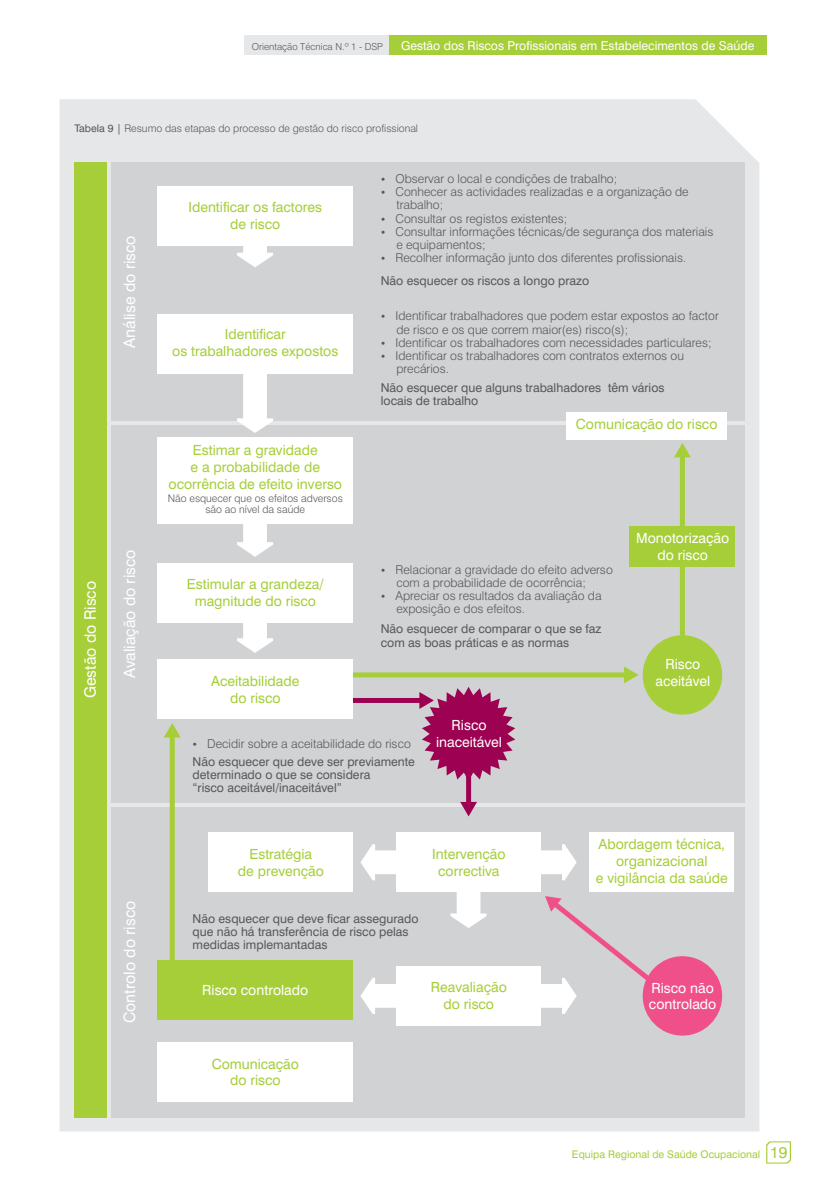
<style>
.page{position:relative;width:819px;height:1191px;background:#fff}
.page>*{position:absolute;margin:0;border:0;box-sizing:border-box;transform-origin:0 0}
.t1{font:15.75px "Swiss 721 BT";color:#fff}
.t2{font:15.75px "Swiss 721 BT";color:#a6ce39}
.t3{font:14px/16.8px "Swiss 721 BT";color:#a6ce39;text-align:center}
.t4{font:14px/16.8px "Swiss 721 BT";color:#fff;text-align:center}
.t5{font:300 12.25px/13.3px "Swiss 721 BT";color:#57585a}
.t6{font:12.25px/13.3px "Swiss 721 BT";color:#57585a}
.t7{font:12.25px "Swiss 721 BT";color:#fff}
.t8{font:300 10.5px/10.2px "Swiss 721 BT";color:#57585a;text-align:center}
.t9{font:10.5px "Swiss 721 BT";color:#a6ce39}
.t10{font:10.33px "Wingdings";color:#57585a}
.t11{font:300 9.62px "Swiss 721 BT";color:#57585a}
.s1{font-weight:400}
</style>
<div class="page">
<div style="left:60px;top:99px;width:699px;height:1032px;background:#e6e7e9"></div>
<div style="left:111px;top:807px;width:634px;height:310px;background:#d1d2d4"></div>
<div style="left:396px;top:832px;width:145px;height:60px;background:#fff"></div>
<div style="left:111px;top:162px;width:634px;height:259px;background:#d1d2d4"></div>
<div style="left:157px;top:186px;width:196px;height:59px;background:#fff"></div>
<div style="left:111px;top:426px;width:634px;height:376px;background:#d1d2d4"></div>
<svg style="left:766px;top:1141px;width:25px;height:22px"></svg>
<div style="left:244px;top:35px;width:145px;height:20px;background:#e6e7e9"></div>
<div style="left:389px;top:35px;width:377px;height:20px;background:#a6ce39"></div>
<div style="left:74px;top:162px;width:32px;height:955px;background:#a6ce39"></div>
<div style="left:157px;top:314px;width:196px;height:59px;background:#fff"></div>
<svg style="left:237px;top:245px;width:36px;height:22px"></svg>
<div style="left:157px;top:437px;width:196px;height:87px;background:#fff"></div>
<svg style="left:237px;top:373px;width:36px;height:60px"></svg>
<svg style="left:237px;top:524px;width:36px;height:33px"></svg>
<div style="left:157px;top:564px;width:196px;height:59px;background:#fff"></div>
<svg style="left:237px;top:623px;width:36px;height:30px"></svg>
<div style="left:566px;top:412px;width:160px;height:27px;background:#fff"></div>
<div style="left:642px;top:635px;width:80px;height:79px;background:#a6ce39;border-radius:50%"></div>
<svg style="left:674px;top:443px;width:16px;height:193px"></svg>
<div style="left:629px;top:526px;width:106px;height:41px;background:#a6ce39"></div>
<svg style="left:164px;top:723px;width:17px;height:237px"></svg>
<div style="left:157px;top:659px;width:196px;height:60px;background:#fff"></div>
<div style="left:208px;top:832px;width:145px;height:60px;background:#fff"></div>
<div style="left:589px;top:832px;width:145px;height:60px;background:#fff"></div>
<svg style="left:271px;top:666px;width:367px;height:150px"></svg>
<svg style="left:360px;top:844px;width:36px;height:36px"></svg>
<svg style="left:541px;top:844px;width:35px;height:36px"></svg>
<svg style="left:450px;top:892px;width:36px;height:36px"></svg>
<div style="left:396px;top:966px;width:145px;height:59px;background:#fff"></div>
<svg style="left:360px;top:978px;width:36px;height:36px"></svg>
<div style="left:642px;top:956px;width:80px;height:79px;background:#f05089;border-radius:50%"></div>
<svg style="left:541px;top:896px;width:109px;height:118px"></svg>
<div style="left:157px;top:960px;width:196px;height:60px;background:#a6ce39"></div>
<div style="left:157px;top:1042px;width:196px;height:59px;background:#fff"></div>
<p class="t11" style="left:252px;top:42px;width:133px">Orientação Técnica N.º 1 - DSP</p>
<p class="t7" style="left:401px;top:40px;width:355px">Gestão dos Riscos Profissionais em Estabelecimentos de Saúde</p>
<p class="t8" style="left:74px;top:124px;width:345px"><span class="s1">Tabela 9 |</span> Resumo das etapas do processo de gestão do risco profissional</p>
<p class="t1" style="left:123px;top:348px;width:114px;rotate:-90deg">Análise do risco</p>
<p class="t1" style="left:84px;top:698px;width:118px;rotate:-90deg">Gestão do Risco</p>
<p class="t1" style="left:123px;top:678px;width:130px;rotate:-90deg">Avaliação do risco</p>
<p class="t1" style="left:123px;top:1023px;width:123px;rotate:-90deg">Controlo do risco</p>
<p class="t3" style="left:188px;top:200px;width:135px">Identificar os factores de risco</p>
<p class="t3" style="left:172px;top:327px;width:168px">Identificar<br>os trabalhadores expostos</p>
<p class="t3" style="left:168px;top:443px;width:175px">Estimar a gravidade<br>e a probabilidade de ocorrência de efeito inverso</p>
<p class="t8" style="left:168px;top:494px;width:176px">Não esquecer que os efeitos adversos são ao nível da saúde</p>
<p class="t3" style="left:187px;top:576px;width:138px">Estimular a grandeza/ magnitude do risco</p>
<p class="t3" style="left:211px;top:674px;width:90px">Aceitabilidade do risco</p>
<p class="t5" style="left:395px;top:173px;width:295px;text-indent:-15px">•Observar o local e condições de trabalho;<br>Conhecer as actividades realizadas e a organização de</p>
<p class="t10" style="left:381px;top:215px;width:33px">•</p>
<p class="t10" style="left:381px;top:188px;width:33px">•</p>
<p class="t5" style="left:396px;top:200px;width:48px">trabalho;</p>
<p class="t5" style="left:395px;top:213px;width:319px">Consultar os registos existentes;<br>Consultar informações técnicas/de segurança dos materiais</p>
<p class="t10" style="left:381px;top:228px;width:33px">•</p>
<p class="t5" style="left:395px;top:239px;width:292px">e equipamentos;<br>Recolher informação junto dos diferentes profissionais.</p>
<p class="t6" style="left:381px;top:275px;width:210px">Não esquecer os riscos a longo prazo</p>
<p class="t5" style="left:381px;top:310px;width:339px">•Identificar trabalhadores que podem estar expostos ao factor</p>
<p class="t10" style="left:381px;top:339px;width:33px">•</p>
<p class="t10" style="left:381px;top:254px;width:33px">•</p>
<p class="t5" style="left:396px;top:324px;width:233px">de risco e os que correm maior(es) risco(s);</p>
<p class="t5" style="left:395px;top:337px;width:318px">Identificar os trabalhadores com necessidades particulares;<br>Identificar os trabalhadores com contratos externos ou precários.</p>
<p class="t6" style="left:381px;top:382px;width:285px">Não esquecer que alguns trabalhadores têm vários locais de trabalho</p>
<p class="t10" style="left:381px;top:352px;width:33px">•</p>
<p class="t3" style="left:576px;top:417px;width:143px">Comunicação do risco</p>
<p class="t5" style="left:381px;top:564px;width:233px">•Relacionar a gravidade do efeito adverso</p>
<p class="t10" style="left:381px;top:592px;width:33px">•</p>
<p class="t5" style="left:395px;top:577px;width:207px">com a probabilidade de ocorrência;<br>Apreciar os resultados da avaliação da exposição e dos efeitos.</p>
<p class="t6" style="left:381px;top:623px;width:222px">Não esquecer de comparar o que se faz com as boas práticas e as normas</p>
<p class="t4" style="left:636px;top:531px;width:95px">Monotorização do risco</p>
<p class="t4" style="left:655px;top:656px;width:56px">Risco aceitável</p>
<p class="t5" style="left:192px;top:735px;width:224px;line-height:18.2px">•Decidir sobre a aceitabilidade do risco<br><span class="s1">Não esquecer que deve ser previamente</span></p>
<p class="t6" style="left:192px;top:769px;width:179px">determinado o que se considera “risco aceitável/inaceitável”</p>
<p class="t4" style="left:436px;top:718px;width:67px">Risco inaceitável</p>
<p class="t3" style="left:238px;top:846px;width:87px">Estratégia<br>de prevenção</p>
<p class="t3" style="left:432px;top:846px;width:75px">Intervenção correctiva</p>
<p class="t3" style="left:596px;top:837px;width:133px">Abordagem técnica, organizacional<br>e vigilância da saúde</p>
<p class="t6" style="left:192px;top:913px;width:227px">Não esquecer que deve ficar assegurado que não há transferência de risco pelas medidas implemantadas</p>
<p class="t4" style="left:202px;top:983px;width:108px">Risco controlado</p>
<p class="t3" style="left:431px;top:980px;width:77px">Reavaliação do risco</p>
<p class="t4" style="left:649px;top:980px;width:69px;text-align:left">Risco não controlado</p>
<p class="t3" style="left:212px;top:1056px;width:89px">Comunicação do risco</p>
<p class="t9" style="left:572px;top:1150px;width:190px">Equipa Regional de Saúde Ocupacional</p>
<p class="t2" style="left:770px;top:1146px;width:19px">19</p>
</div>
